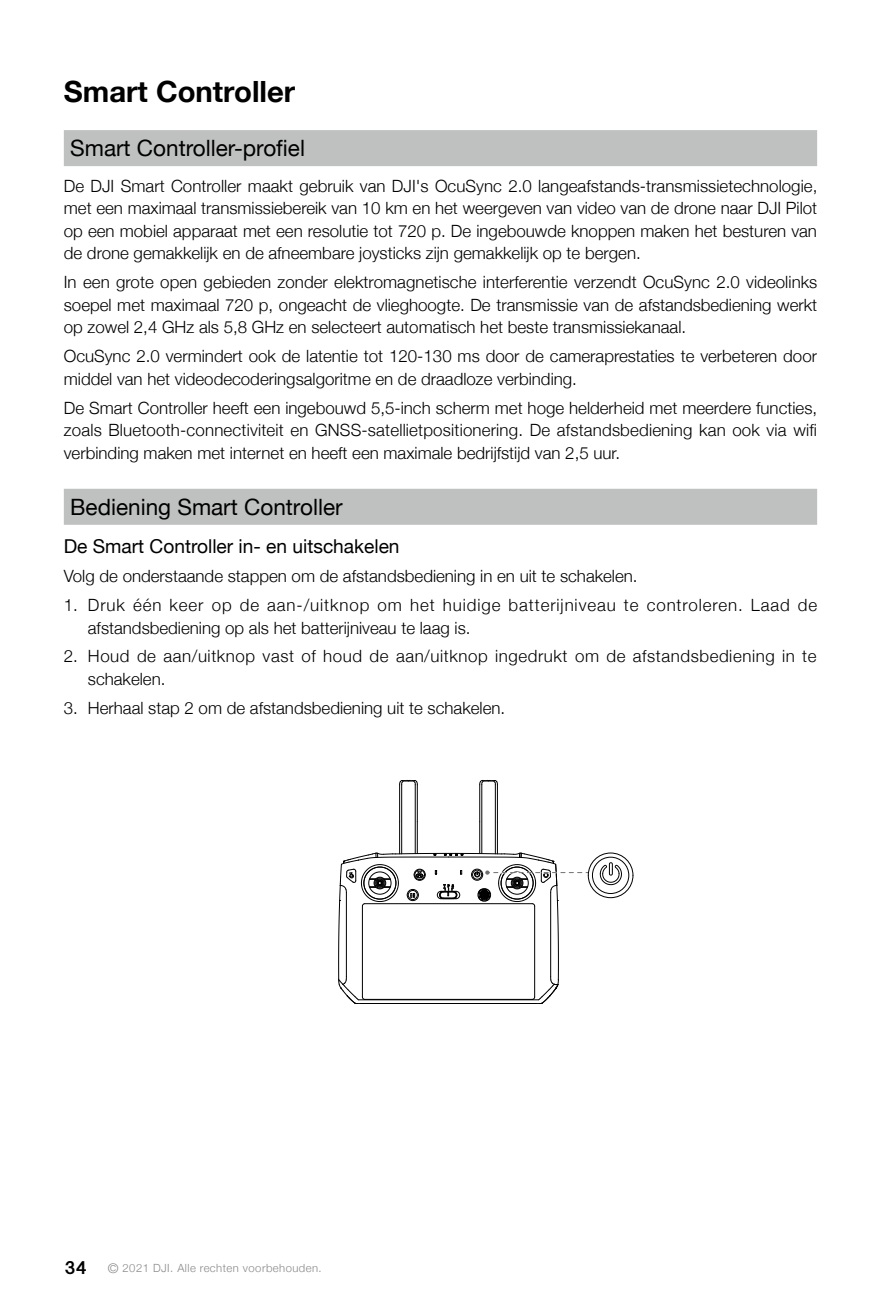
<style>
.page{position:relative;width:881px;height:1308px;background:#fff}
.page>*{position:absolute;margin:0;border:0;box-sizing:border-box;transform-origin:0 0}
.t1{font:700 29.25px "Helvetica Neue";color:#000}
.t2{font:22.5px "Helvetica Neue";color:#000}
.t3{font:19.12px "Helvetica Neue";color:#000}
.t4{font:300 16.88px/22.5px "Helvetica Neue";color:#000;text-align:justify}
.t5{font:300 16.88px/22.5px "Helvetica Neue";letter-spacing:.055em;color:#000}
.t6{font:300 16.88px/22.5px "Helvetica Neue";letter-spacing:.035em;color:#000}
.t7{font:700 15.75px "Gujarati Sangam MN";color:#000}
.t8{font:300 11.25px "Helvetica Neue";letter-spacing:.04em;color:#898989}
.s1{font-size:13.5px}
</style>
<div class="page">
<div style="left:64px;top:130px;width:752px;height:36px;background:#bfc0c0"></div>
<div style="left:64px;top:489px;width:752px;height:36px;background:#bfc0c0"></div>
<hr style="left:399px;top:821px;width:1px;height:33px;background:#000">
<hr style="left:401px;top:784px;width:1px;height:69px;background:#000">
<hr style="left:414px;top:784px;width:1px;height:69px;background:#000">
<hr style="left:417px;top:821px;width:1px;height:32px;background:#000">
<hr style="left:479px;top:821px;width:1px;height:32px;background:#000">
<hr style="left:481px;top:784px;width:1px;height:69px;background:#000">
<hr style="left:494px;top:784px;width:1px;height:69px;background:#000">
<hr style="left:497px;top:821px;width:1px;height:33px;background:#000">
<svg style="left:479px;top:780px;width:19px;height:42px"></svg>
<svg style="left:399px;top:780px;width:18px;height:42px"></svg>
<svg style="left:338px;top:852px;width:295px;height:152px"></svg>
<h1 class="t1" style="left:64px;top:68px;width:233px">Smart Controller</h1>
<h2 class="t2" style="left:70px;top:132px;width:236px">Smart Controller-profiel</h2>
<p class="t4" style="left:64px;top:173px;width:754px">De DJI Smart Controller maakt gebruik van DJI's OcuSync 2.0 langeafstands-transmissietechnologie, met een maximaal transmissiebereik van 10 km en het weergeven van video van de drone naar DJI Pilot op een mobiel apparaat met een resolutie tot 720 p. De ingebouwde knoppen maken het besturen van de drone gemakkelijk en de afneembare joysticks zijn gemakkelijk op te bergen.</p>
<p class="t4" style="left:64px;top:270px;width:754px">In een grote open gebieden zonder elektromagnetische interferentie verzendt OcuSync 2.0 videolinks soepel met maximaal 720 p, ongeacht de vlieghoogte. De transmissie van de afstandsbediening werkt op zowel 2,4 GHz als 5,8 GHz en selecteert automatisch het beste transmissiekanaal.</p>
<p class="t4" style="left:64px;top:344px;width:754px">OcuSync 2.0 vermindert ook de latentie tot 120-130 ms door de cameraprestaties te verbeteren door middel van het videodecoderingsalgoritme en de draadloze verbinding.</p>
<p class="t4" style="left:64px;top:395px;width:754px">De Smart Controller heeft een ingebouwd 5,5-inch scherm met hoge helderheid met meerdere functies, zoals Bluetooth-connectiviteit en GNSS-satellietpositionering. De afstandsbediening kan ook via wifi verbinding maken met internet en heeft een maximale bedrijfstijd van 2,5 uur.</p>
<h2 class="t2" style="left:70px;top:490px;width:274px">Bediening Smart Controller</h2>
<p class="t3" style="left:64px;top:532px;width:337px">De Smart Controller in- en uitschakelen</p>
<p class="t4" style="left:64px;top:563px;width:575px">Volg de onderstaande stappen om de afstandsbediening in en uit te schakelen.</p>
<p class="t5" style="left:88px;top:592px;width:730px;text-indent:-24px">1. Druk één keer op de aan-/uitknop om het huidige batterijniveau te controleren. Laad de afstandsbediening op als het batterijniveau te laag is.</p>
<p class="t6" style="left:88px;top:644px;width:730px;text-indent:-24px">2. Houd de aan/uitknop vast of houd de aan/uitknop ingedrukt om de afstandsbediening in te schakelen.</p>
<p class="t4" style="left:64px;top:695px;width:442px">3. Herhaal stap 2 om de afstandsbediening uit te schakelen.</p>
<p class="t7" style="left:64px;top:1259px;width:23px">34</p>
<p class="t8" style="left:108px;top:1259px;width:215px"><span class="s1">©</span> 2021 DJI. Alle rechten voorbehouden.</p>
</div>
